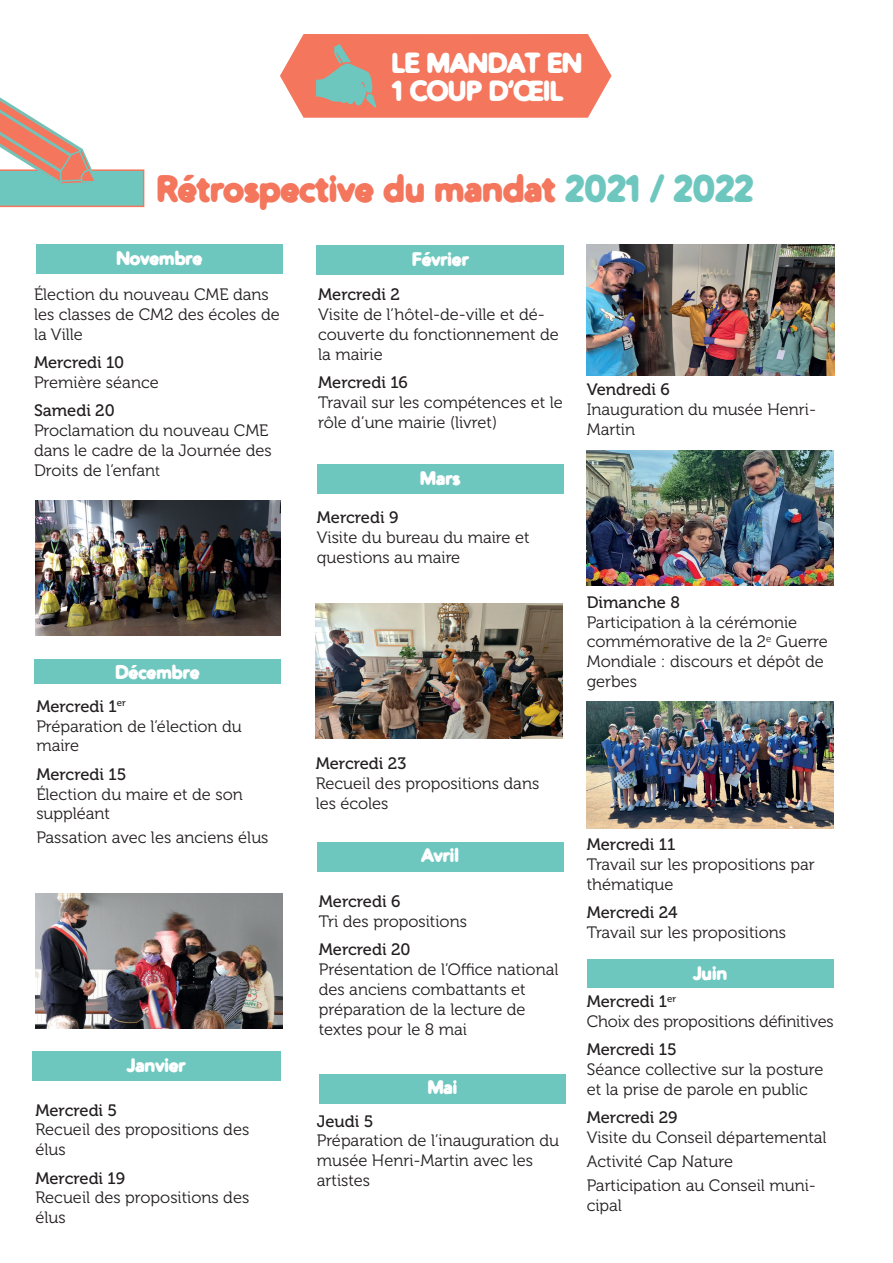
<style>
.page{position:relative;width:893px;height:1263px;background:#fff}
.page>*{position:absolute;margin:0;border:0;box-sizing:border-box;transform-origin:0 0}
.t1{font:800 37.8px "Distro";color:#f3765d}
.t2{font:800 28.5px/27.3px "Distro";color:#fff}
.t3{font:800 19.5px "Distro";color:#fff}
.t4{font:16.5px/19.8px "Museo 300";color:#231f20}
.t5{font:16.5px "Museo 500";color:#231f20}
.s1{color:#6ec7bf}
.s2{font-size:15px}
</style>
<div class="page">
<svg style="left:280px;top:34px;width:331px;height:84px;background:#ea856f"></svg>
<svg style="left:0;top:97px;width:144px;height:110px"></svg>
<div style="left:36px;top:244px;width:247px;height:30px;background:#6ec7bf"></div>
<img style="left:35px;top:501px;width:246px;height:134px">
<div style="left:34px;top:659px;width:247px;height:24px;background:#6ec7bf"></div>
<img style="left:35px;top:894px;width:247px;height:135px">
<div style="left:33px;top:1051px;width:248px;height:29px;background:#6ec7bf"></div>
<div style="left:317px;top:465px;width:247px;height:29px;background:#6ec7bf"></div>
<img style="left:316px;top:604px;width:247px;height:135px">
<img style="left:587px;top:245px;width:247px;height:131px">
<img style="left:587px;top:451px;width:247px;height:135px">
<img style="left:587px;top:702px;width:247px;height:126px">
<div style="left:587px;top:959px;width:247px;height:28px;background:#6ec7bf"></div>
<div style="left:316px;top:245px;width:247px;height:29px;background:#6ec7bf"></div>
<div style="left:319px;top:1074px;width:247px;height:29px;background:#6ec7bf"></div>
<div style="left:317px;top:842px;width:247px;height:29px;background:#6ec7bf"></div>
<h2 class="t2" style="left:392px;top:50px;width:192px">Le mandat en<br>1 coup d’œil</h2>
<h1 class="t1" style="left:157px;top:166px;width:598px">Rétrospective du mandat <span class="s1">2021 / 2022</span></h1>
<p class="t3" style="left:116px;top:246px;width:88px">Novembre</p>
<p class="t4" style="left:34px;top:285px;width:247px">Élection du nouveau CME dans les classes de CM2 des écoles de la Ville</p>
<p class="t5" style="left:34px;top:353px;width:92px">Mercredi 10</p>
<p class="t4" style="left:34px;top:373px;width:126px">Première séance</p>
<p class="t5" style="left:34px;top:402px;width:82px">Samedi 20</p>
<p class="t4" style="left:34px;top:421px;width:239px">Proclamation du nouveau CME dans le cadre de la Journée des<br>Droits de l’enfan<span class="s2">t</span></p>
<p class="t3" style="left:116px;top:660px;width:85px">Décembre</p>
<p class="t5" style="left:36px;top:697px;width:91px">Mercredi 1<sup>er</sup></p>
<p class="t4" style="left:36px;top:716px;width:207px">Préparation de l’élection du maire</p>
<p class="t5" style="left:36px;top:765px;width:92px">Mercredi 15</p>
<p class="t4" style="left:36px;top:784px;width:208px">Élection du maire et de son suppléant</p>
<p class="t4" style="left:36px;top:828px;width:234px">Passation avec les anciens élus</p>
<p class="t3" style="left:127px;top:1053px;width:60px">Janvier</p>
<p class="t5" style="left:35px;top:1101px;width:83px">Mercredi 5</p>
<p class="t4" style="left:35px;top:1120px;width:215px">Recueil des propositions des élus</p>
<p class="t5" style="left:35px;top:1169px;width:91px">Mercredi 19</p>
<p class="t4" style="left:35px;top:1188px;width:215px">Recueil des propositions des élus</p>
<p class="t3" style="left:412px;top:247px;width:58px">Février</p>
<p class="t5" style="left:318px;top:286px;width:83px">Mercredi 2</p>
<p class="t4" style="left:318px;top:305px;width:242px">Visite de l’hôtel-de-ville et dé&shy;couverte du fonctionnement de la mairie</p>
<p class="t5" style="left:318px;top:373px;width:91px">Mercredi 16</p>
<p class="t4" style="left:318px;top:393px;width:246px">Travail sur les compétences et le rôle d’une mairie (livret)</p>
<p class="t3" style="left:420px;top:467px;width:42px">Mars</p>
<p class="t5" style="left:317px;top:508px;width:83px">Mercredi 9</p>
<p class="t4" style="left:317px;top:527px;width:214px">Visite du bureau du maire et questions au maire</p>
<p class="t5" style="left:587px;top:381px;width:85px">Vendredi 6</p>
<p class="t4" style="left:587px;top:400px;width:231px">Inauguration du musée Henri-<br>Martin</p>
<p class="t5" style="left:587px;top:593px;width:95px">Dimanche 8</p>
<p class="t4" style="left:587px;top:612px;width:243px">Participation à la cérémonie commémorative de la 2<sup>e</sup> Guerre<br>Mondiale : discours et dépôt de gerbes</p>
<p class="t5" style="left:316px;top:755px;width:92px">Mercredi 23</p>
<p class="t4" style="left:316px;top:774px;width:225px">Recueil des propositions dans les écoles</p>
<p class="t3" style="left:421px;top:844px;width:39px">Avril</p>
<p class="t5" style="left:319px;top:893px;width:83px">Mercredi 6</p>
<p class="t4" style="left:319px;top:912px;width:150px">Tri des propositions</p>
<p class="t5" style="left:319px;top:941px;width:93px">Mercredi 20</p>
<p class="t4" style="left:319px;top:960px;width:241px">Présentation de l’Office national des anciens combattants et préparation de la lecture de textes pour le 8 mai</p>
<p class="t3" style="left:428px;top:1076px;width:31px">Mai</p>
<p class="t5" style="left:317px;top:1112px;width:58px">Jeudi 5</p>
<p class="t4" style="left:317px;top:1131px;width:244px">Préparation de l’inauguration du musée Henri-Martin avec les artistes</p>
<p class="t5" style="left:587px;top:835px;width:90px">Mercredi 11</p>
<p class="t4" style="left:587px;top:855px;width:230px">Travail sur les propositions par thématique</p>
<p class="t5" style="left:587px;top:903px;width:92px">Mercredi 24</p>
<p class="t4" style="left:587px;top:922px;width:201px">Travail sur les propositions</p>
<p class="t3" style="left:693px;top:961px;width:36px">Juin</p>
<p class="t5" style="left:587px;top:992px;width:91px">Mercredi 1<sup>er</sup></p>
<p class="t4" style="left:587px;top:1012px;width:249px">Choix des propositions définitives</p>
<p class="t5" style="left:587px;top:1040px;width:92px">Mercredi 15</p>
<p class="t4" style="left:587px;top:1060px;width:238px">Séance collective sur la posture et la prise de parole en public</p>
<p class="t5" style="left:587px;top:1108px;width:92px">Mercredi 29</p>
<p class="t4" style="left:587px;top:1126px;width:241px;line-height:24px">Visite du Conseil départemental<br>Activité Cap Nature<br>Participation au Conseil muni-</p>
<p class="t4" style="left:587px;top:1196px;width:37px">cipal</p>
</div>
